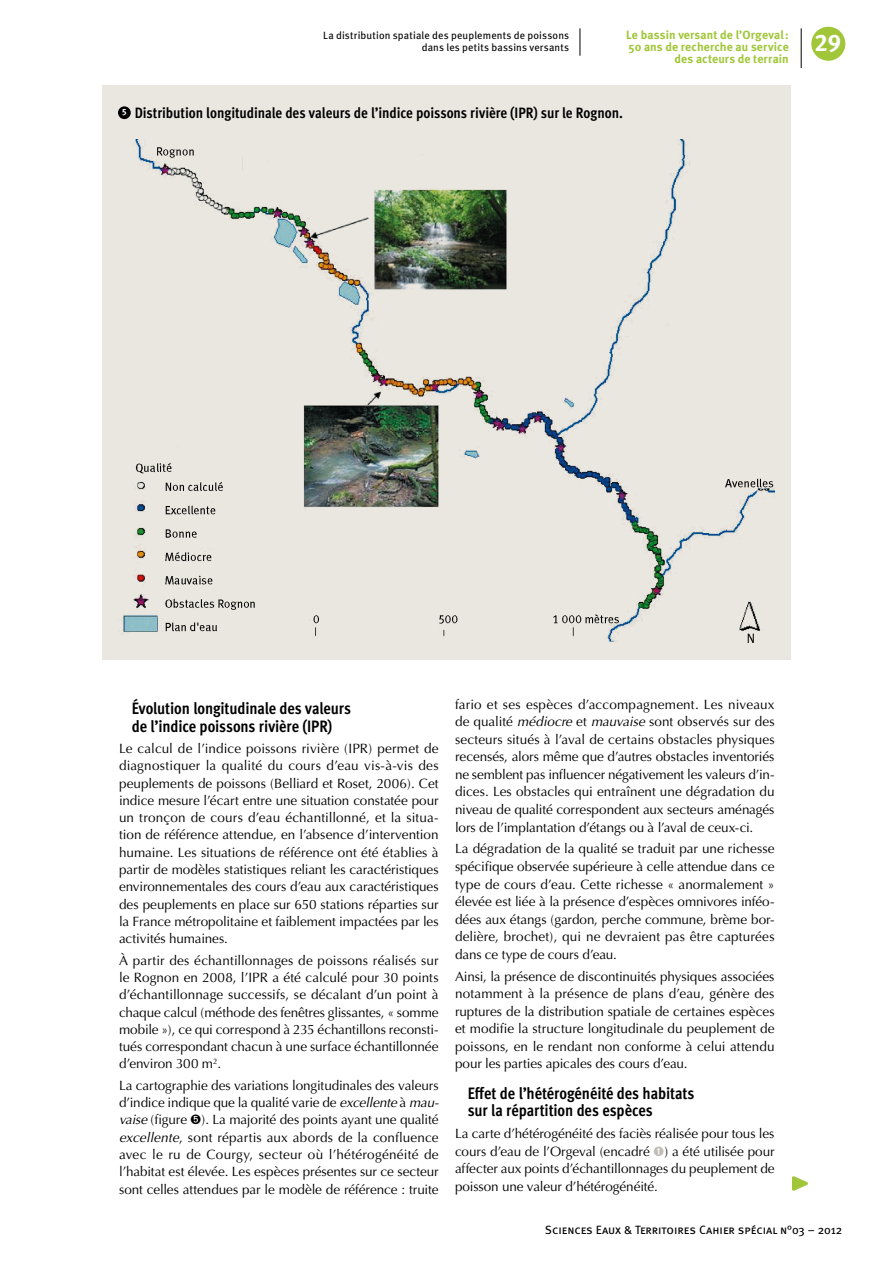
<style>
.page{position:relative;width:893px;height:1263px;background:#fff}
.page>*{position:absolute;margin:0;border:0;box-sizing:border-box;transform-origin:0 0}
.t1{font:24px "Meta Bold Caps Expert";color:#fff}
.Titre_2{font:700 16.5px/17.5px "Meta Cond OT";letter-spacing:-.005em;color:#000}
.Figure_titre{font:700 15px "Meta Cond OT";letter-spacing:-.005em;color:#000}
.Texte_courant_L2{font:13.5px/17.2px "Optima";letter-spacing:-.005em;color:#000;text-align:justify}
.t2{font:700 12px/12px "Meta";letter-spacing:.01em;color:#a1c639;text-align:right}
.t3{font:12px "Meta Book Caps";color:#000}
.TC_noir_page_G{font:10.5px/12px "Meta Book LF";letter-spacing:.015em;color:#000;text-align:right}
.t4{font:9px "Meta Bold LF Caps";color:#fff}
.s1{font-style:italic}
.s2{color:#c4bdb6}
</style>
<div class="page">
<svg style="left:580px;top:28px;width:1px;height:28px"></svg>
<svg style="left:792px;top:1176px;width:16px;height:15px"></svg>
<div style="left:102px;top:86px;width:689px;height:574px;background:#eae6e0"></div>
<div style="left:118px;top:106px;width:13px;height:13px;background:#000;border-radius:50%"></div>
<img style="left:121px;top:140px;width:653px;height:502px">
<div style="left:811px;top:27px;width:34px;height:34px;background:#a1c639;border-radius:50%"></div>
<hr style="left:801px;top:28px;width:1px;height:40px;background:#000">
<p class="TC_noir_page_G" style="left:323px;top:29px;width:248px">La distribution spatiale des peuplements de poissons dans les petits bassins versants</p>
<p class="t2" style="left:626px;top:29px;width:164px">Le bassin versant de l’Orgeval:<br>50 ans de recherche au service des acteurs de terrain</p>
<p class="t4" style="left:122px;top:107px;width:7px">5</p>
<p class="Figure_titre" style="left:135px;top:103px;width:490px">Distribution longitudinale des valeurs de l’indice poissons rivière (IPR) sur le Rognon.</p>
<h1 class="t1" style="left:814px;top:28px;width:28px">29</h1>
<p class="Titre_2" style="left:132px;top:700px;width:221px">Évolution longitudinale des valeurs de l’indice poissons rivière (IPR)</p>
<p class="Texte_courant_L2" style="left:119px;top:740px;width:321px">Le calcul de l’indice poissons rivière (IPR) permet de diagnostiquer la qualité du cours d’eau vis-à-vis des peuplements de poissons (Belliard et Roset, 2006). Cet indice mesure l’écart entre une situation constatée pour un tronçon de cours d’eau échantillonné, et la situa&shy;tion de référence attendue, en l’absence d’intervention humaine. Les situations de référence ont été établies à partir de modèles statistiques reliant les caractéristiques environnementales des cours d’eau aux caractéristiques des peuplements en place sur 650 stations réparties sur la France métropolitaine et faiblement impactées par les activités humaines.</p>
<p class="Texte_courant_L2" style="left:119px;top:952px;width:321px">À partir des échantillonnages de poissons réalisés sur le Rognon en 2008, l’IPR a été calculé pour 30 points d’échantillonnage successifs, se décalant d’un point à chaque calcul (méthode des fenêtres glissantes, « somme mobile »), ce qui correspond à 235 échantillons reconsti&shy;tués correspondant chacun à une surface échantillonnée d’environ 300 m<sup>2</sup>.</p>
<p class="Texte_courant_L2" style="left:119px;top:1077px;width:321px">La cartographie des variations longitudinales des valeurs d’indice indique que la qualité varie de <span class="s1">excellente</span> à <span class="s1">mau&shy;vaise</span> (figure ➎). La majorité des points ayant une qualité <span class="s1">excellente</span>, sont répartis aux abords de la confluence avec le ru de Courgy, secteur où l’hétérogénéité de l’habitat est élevée. Les espèces présentes sur ce secteur sont celles attendues par le modèle de référence : truite</p>
<p class="Texte_courant_L2" style="left:455px;top:695px;width:321px">fario et ses espèces d’accompagnement. Les niveaux de qualité <span class="s1">médiocre</span> et <span class="s1">mauvaise</span> sont observés sur des secteurs situés à l’aval de certains obstacles physiques recensés, alors même que d’autres obstacles inventoriés ne semblent pas influencer négativement les valeurs d’in&shy;dices. Les obstacles qui entraînent une dégradation du niveau de qualité correspondent aux secteurs aménagés lors de l’implantation d’étangs ou à l’aval de ceux-ci.</p>
<p class="Texte_courant_L2" style="left:455px;top:840px;width:321px">La dégradation de la qualité se traduit par une richesse spécifique observée supérieure à celle attendue dans ce type de cours d’eau. Cette richesse « anormalement » élevée est liée à la présence d’espèces omnivores inféo&shy;dées aux étangs (gardon, perche commune, brème bor&shy;delière, brochet), qui ne devraient pas être capturées dans ce type de cours d’eau.</p>
<p class="Texte_courant_L2" style="left:455px;top:967px;width:321px">Ainsi, la présence de discontinuités physiques associées notamment à la présence de plans d’eau, génère des ruptures de la distribution spatiale de certaines espèces et modifie la structure longitudinale du peuplement de poissons, en le rendant non conforme à celui attendu pour les parties apicales des cours d’eau.</p>
<p class="Titre_2" style="left:468px;top:1084px;width:228px">Effet de l’hétérogénéité des habitats sur la répartition des espèces</p>
<p class="Texte_courant_L2" style="left:455px;top:1125px;width:321px">La carte d’hétérogénéité des faciès réalisée pour tous les cours d’eau de l’Orgeval (encadré <span class="s2">➊</span>) a été utilisée pour affecter aux points d’échantillonnages du peuplement de poisson une valeur d’hétérogénéité.</p>
<p class="t3" style="left:545px;top:1223px;width:299px">Sciences Eaux &amp; Territoires Cahier spécial n°03 – 2012</p>
</div>
